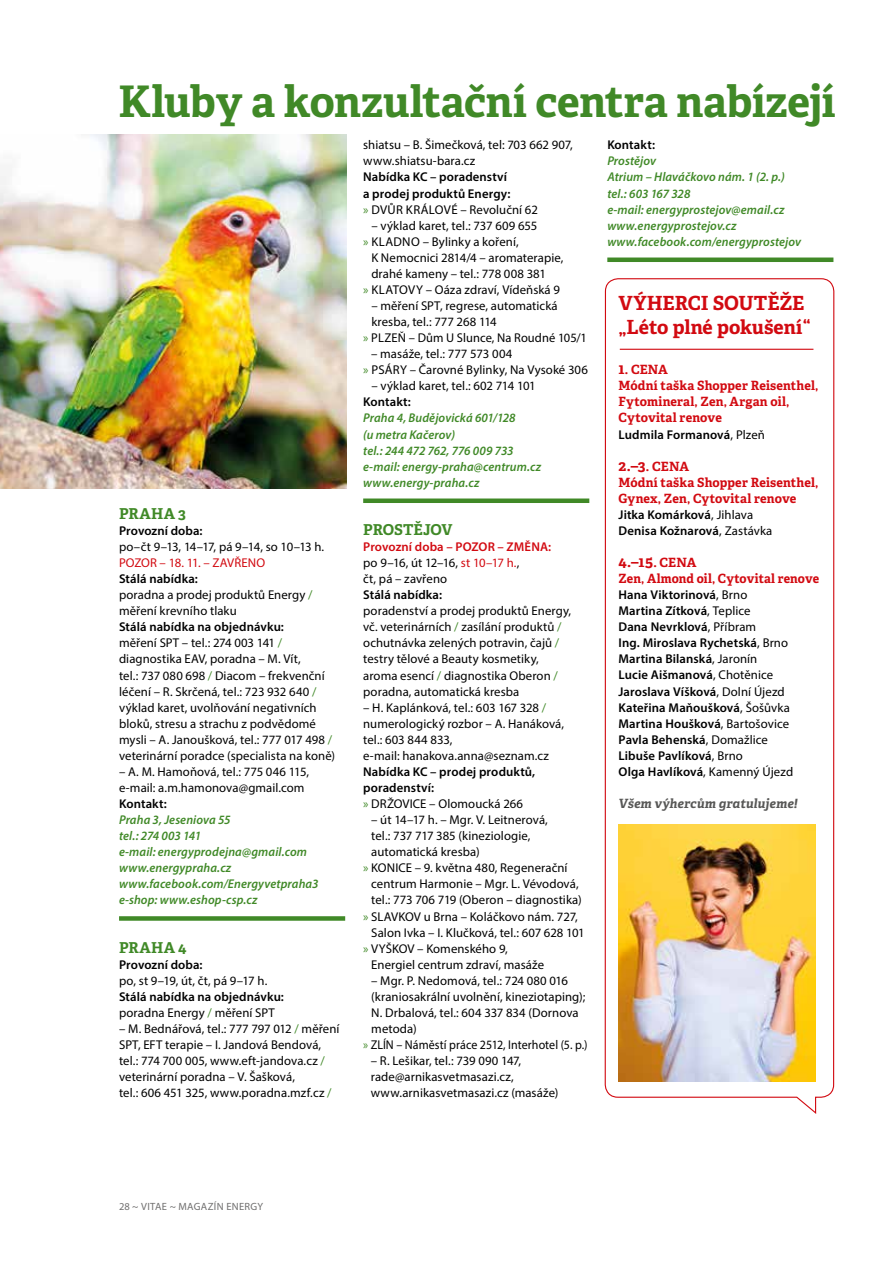
<style>
.page{position:relative;width:893px;height:1263px;background:#fff}
.page>*{position:absolute;margin:0;border:0;box-sizing:border-box;transform-origin:0 0}
.t1{font:700 43.5px "Adelle Basic";letter-spacing:-.01em;color:#408927}
.t2{font:700 19.5px/24px "Adelle Basic";letter-spacing:-.005em;color:#d20a11}
.t3{font:700 15px "Adelle Basic";color:#408927}
.t4{font:700 15px "Adelle Basic";color:#d20a11}
.t5{font:12.75px/16px "Myriad Pro";letter-spacing:.005em;color:#000}
.t6{font:600 12.75px/16px "Myriad Pro";letter-spacing:.01em;color:#000}
.t7{font:italic 600 12.75px/16px "Myriad Pro";letter-spacing:.01em;color:#408927}
.t8{font:700 12.75px/16px "Adelle Basic";letter-spacing:.01em;color:#d20a11}
.t9{font:12.75px "Myriad Pro";letter-spacing:.005em;color:#000;scale:.94 1}
.t10{font:700 12.75px "Adelle Basic";letter-spacing:.01em;color:#d20a11;scale:.96 1}
.t11{font:italic 700 12.75px "Adelle Basic";letter-spacing:.005em;color:#575756}
.t12{font:12.75px "Myriad Pro";letter-spacing:.01em;color:#d20a11}
.t13{font:10.5px "Myriad Pro";letter-spacing:.035em;color:#706f6f}
.s1{font-weight:600}
.s2{color:#408927}
.s3{font-weight:400}
.s4{font-weight:400;color:#408927}
.s5{font-weight:600;color:#d20a11}
.s6{color:#d20a11}
.s7{font-size:15px}
.s8{font-size:12.75px}
</style>
<div class="page">
<div style="left:119px;top:916px;width:226px;height:5px;background:#408927"></div>
<div style="left:363px;top:498px;width:226px;height:5px;background:#408927"></div>
<div style="left:607px;top:257px;width:226px;height:5px;background:#408927"></div>
<svg style="left:604px;top:278px;width:231px;height:836px"></svg>
<hr style="left:620px;top:349px;width:193px;height:1px;background:#d20a11">
<img style="left:619px;top:824px;width:197px;height:257px">
<img style="left:0;top:135px;width:347px;height:353px">
<h1 class="t1" style="left:119px;top:74px;width:718px">Kluby a konzultační centra nabízejí</h1>
<p class="t3" style="left:119px;top:504px;width:68px">PRAHA 3</p>
<p class="t6" style="left:119px;top:522px;width:85px">Provozní doba:</p>
<p class="t5" style="left:119px;top:538px;width:207px">po–čt 9–13, 14–17, pá 9–14, so 10–13 h.</p>
<p class="t12" style="left:119px;top:555px;width:148px">POZOR – 18. 11. – ZAVŘENO</p>
<p class="t5" style="left:119px;top:571px;width:195px"><span class="s1">Stálá nabídka:<br></span>poradna a prodej produktů Energy <span class="s2">/ </span>měření krevního tlaku</p>
<p class="t5" style="left:119px;top:619px;width:218px"><span class="s1">Stálá nabídka na objednávku:<br></span>měření SPT – tel.: 274 003 141 <span class="s2">/ </span>diagnostika EAV, poradna – M. Vít,<br>tel.: 737 080 698 <span class="s2">/</span> Diacom – frekvenční léčení – R. Skrčená, tel.: 723 932 640 <span class="s2">/ </span>výklad karet, uvolňování negativních bloků, stresu a strachu z podvědomé mysli – A. Janoušková, tel.: 777 017 498 <span class="s2">/ </span>veterinární poradce (specialista na koně)</p>
<p class="t5" style="left:119px;top:763px;width:192px">– A. M. Hamoňová, tel.: 775 046 115, e-mail: a.m.hamonova@gmail.com</p>
<p class="t6" style="left:119px;top:795px;width:49px">Kontakt:</p>
<p class="t7" style="left:119px;top:811px;width:201px">Praha 3, Jeseniova 55<br>tel.: 274 003 141<br>e-mail: energyprodejna@gmail.com www.energypraha.cz www.facebook.com/Energyvetpraha3 e-shop: www.eshop-csp.cz</p>
<p class="t3" style="left:119px;top:938px;width:69px">PRAHA 4</p>
<p class="t6" style="left:119px;top:956px;width:85px">Provozní doba:</p>
<p class="t5" style="left:119px;top:972px;width:150px">po, st 9–19, út, čt, pá 9–17 h.</p>
<p class="t6" style="left:119px;top:988px;width:166px">Stálá nabídka na objednávku: <span class="s3">poradna Energy</span> <span class="s4">/</span> <span class="s3">měření SPT</span></p>
<p class="t5" style="left:119px;top:1020px;width:222px">– M. Bednářová, tel.: 777 797 012 <span class="s2">/</span> měření SPT, EFT terapie – I. Jandová Bendová, tel.: 774 700 005, www.eft-jandova.cz <span class="s2">/ </span>veterinární poradna – V. Šašková,<br>tel.: 606 451 325, www.poradna.mzf.cz <span class="s2">/</span></p>
<p class="t5" style="left:363px;top:137px;width:211px">shiatsu – B. Šimečková, tel: 703 662 907, www.shiatsu-bara.cz</p>
<p class="t6" style="left:363px;top:169px;width:176px">Nabídka KC – poradenství<br>a prodej produktů Energy:<br><span class="s4">»</span> <span class="s3">DVŮR KRÁLOVÉ – Revoluční 62</span></p>
<p class="t5" style="left:363px;top:217px;width:176px;text-indent:8px">– výklad karet, tel.: 737 609 655 <span class="s2">»</span> KLADNO – Bylinky a koření,</p>
<p class="t5" style="left:371px;top:249px;width:194px">K Nemocnici 2814/4 – aromaterapie,</p>
<p class="t5" style="left:371px;top:265px;width:176px">drahé kameny – tel.: 778 008 381</p>
<p class="t5" style="left:363px;top:281px;width:198px"><span class="s2">»</span> KLATOVY – Oáza zdraví, Vídeňská 9</p>
<p class="t5" style="left:371px;top:297px;width:188px">– měření SPT, regrese, automatická</p>
<p class="t5" style="left:371px;top:314px;width:127px">kresba, tel.: 777 268 114</p>
<p class="t5" style="left:363px;top:330px;width:225px"><span class="s2">»</span> PLZEŇ – Dům U Slunce, Na Roudné 105/1</p>
<p class="t5" style="left:363px;top:346px;width:226px;text-indent:8px">– masáže, tel.: 777 573 004<br><span class="s2">»</span> PSÁRY – Čarovné Bylinky, Na Vysoké 306</p>
<p class="t5" style="left:371px;top:378px;width:166px">– výklad karet, tel.: 602 714 101</p>
<p class="t6" style="left:363px;top:394px;width:49px">Kontakt:</p>
<p class="t7" style="left:363px;top:410px;width:179px">Praha 4, Budějovická 601/128<br>(u metra Kačerov)<br>tel.: 244 472 762, 776 009 733 e-mail: energy-praha@centrum.cz www.energy-praha.cz</p>
<p class="t3" style="left:363px;top:520px;width:91px">PROSTĚJOV</p>
<p class="t5" style="left:363px;top:538px;width:190px"><span class="s5">Provozní doba – POZOR – ZMĚNA: </span>po 9–16, út 12–16, <span class="s6">st 10–17 h.</span>,<br>čt, pá – zavřeno</p>
<p class="t6" style="left:363px;top:586px;width:80px">Stálá nabídka:</p>
<p class="t5" style="left:363px;top:603px;width:209px">poradenství a prodej produktů Energy, vč. veterinárních <span class="s2">/</span> zasílání produktů <span class="s2">/ </span>ochutnávka zelených potravin, čajů <span class="s2">/ </span>testry tělové a Beauty kosmetiky, aroma esencí <span class="s2">/</span> diagnostika Oberon <span class="s2">/ </span>poradna, automatická kresba</p>
<p class="t5" style="left:363px;top:699px;width:202px">– H. Kaplánková, tel.: 603 167 328 <span class="s2">/ </span>numerologický rozbor – A. Hanáková, tel.: 603 844 833,<br>e-mail: hanakova.anna@seznam.cz</p>
<p class="t6" style="left:363px;top:763px;width:174px">Nabídka KC – prodej produktů, poradenství:<br><span class="s4">»</span> <span class="s3">DRŽOVICE – Olomoucká 266</span></p>
<p class="t5" style="left:371px;top:811px;width:178px">– út 14–17 h. – Mgr. V. Leitnerová,</p>
<p class="t5" style="left:371px;top:828px;width:161px">tel.: 737 717 385 (kineziologie,</p>
<p class="t5" style="left:371px;top:844px;width:110px">automatická kresba)</p>
<p class="t5" style="left:363px;top:860px;width:206px"><span class="s2">»</span> KONICE – 9. května 480, Regenerační</p>
<p class="t5" style="left:371px;top:876px;width:209px">centrum Harmonie – Mgr. L. Vévodová,</p>
<p class="t5" style="left:371px;top:892px;width:212px">tel.: 773 706 719 (Oberon – diagnostika)</p>
<p class="t5" style="left:363px;top:908px;width:216px"><span class="s2">»</span> SLAVKOV u Brna – Koláčkovo nám. 727,</p>
<p class="t5" style="left:371px;top:924px;width:215px">Salon Ivka – I. Klučková, tel.: 607 628 101</p>
<p class="t5" style="left:363px;top:940px;width:146px"><span class="s2">»</span> VYŠKOV – Komenského 9,</p>
<p class="t5" style="left:371px;top:956px;width:174px">Energiel centrum zdraví, masáže</p>
<p class="t5" style="left:371px;top:972px;width:198px">– Mgr. P. Nedomová, tel.: 724 080 016</p>
<p class="t5" style="left:371px;top:988px;width:216px">(kraniosakrální uvolnění, kineziotaping);</p>
<p class="t5" style="left:371px;top:1004px;width:209px">N. Drbalová, tel.: 604 337 834 (Dornova</p>
<p class="t5" style="left:371px;top:1020px;width:47px">metoda)</p>
<p class="t9" style="left:363px;top:1037px;width:240px"><span class="s2">»</span> ZLÍN – Náměstí práce 2512, Interhotel (5. p.)</p>
<p class="t5" style="left:371px;top:1052px;width:189px">– R. Lešikar, tel.: 739 090 147, rade@arnikasvetmasazi.cz, www.arnikasvetmasazi.cz (masáže)</p>
<p class="t6" style="left:607px;top:137px;width:49px">Kontakt:</p>
<p class="t7" style="left:607px;top:153px;width:195px">Prostějov<br>Atrium – Hlaváčkovo nám. 1 (2. p.) tel.: 603 167 328<br>e-mail: energyprostejov@email.cz www.energyprostejov.cz www.facebook.com/energyprostejov</p>
<h2 class="t2" style="left:619px;top:291px;width:194px">VÝHERCI SOUTĚŽE „Léto plné pokušení“</h2>
<p class="t8" style="left:619px;top:362px;width:201px"><span class="s7">1</span>. CENA<br>Módní taška Shopper Reisenthel,<br>Fytomineral, Zen, Argan oil,<br>Cytovital renove</p>
<p class="t6" style="left:619px;top:426px;width:148px">Ludmila Formanová<span class="s3">, Plzeň</span></p>
<p class="t8" style="left:619px;top:458px;width:201px"><span class="s7">2.–3</span>. CENA<br>Módní taška Shopper Reisenthel,<br>Gynex, Zen, Cytovital renove</p>
<p class="t6" style="left:619px;top:506px;width:155px">Jitka Komárková<span class="s3">, Jihlava<br></span>Denisa Kožnarová<span class="s3">, Zastávka</span></p>
<p class="t4" style="left:619px;top:552px;width:79px">4.–15<span class="s8">. CENA</span></p>
<p class="t10" style="left:619px;top:570px;width:211px">Zen, Almond oil, Cytovital renove</p>
<p class="t6" style="left:619px;top:586px;width:176px">Hana Viktorinová<span class="s3">, Brno<br></span>Martina Zítková<span class="s3">, Teplice<br></span>Dana Nevrklová<span class="s3">, Příbram<br></span>Ing. Miroslava Rychetská<span class="s3">, Brno<br></span>Martina Bilanská<span class="s3">, Jaronín<br></span>Lucie Aišmanová<span class="s3">, Chotěnice<br></span>Jaroslava Víšková<span class="s3">, Dolní Újezd<br></span>Kateřina Maňoušková<span class="s3">, Šošůvka<br></span>Martina Houšková<span class="s3">, Bartošovice<br></span>Pavla Behenská<span class="s3">, Domažlice<br></span>Libuše Pavlíková<span class="s3">, Brno<br></span>Olga Havlíková<span class="s3">, Kamenný Újezd</span></p>
<p class="t11" style="left:619px;top:795px;width:180px">Všem výhercům gratulujeme!</p>
<p class="t13" style="left:119px;top:1200px;width:146px">28 ~ VITAE ~ MAGAZÍN ENERGY</p>
</div>
